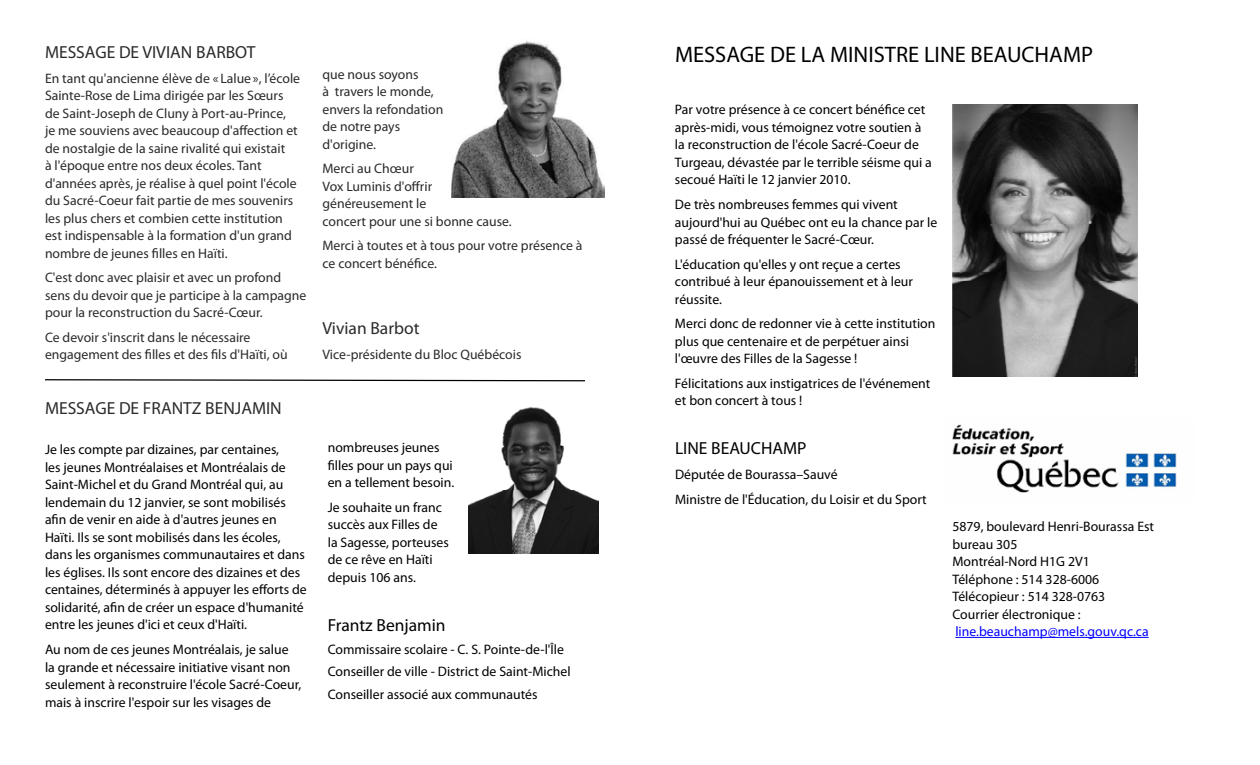
<style>
.page{position:relative;width:1260px;height:765px;background:#fff}
.page>*{position:absolute;margin:0;border:0;box-sizing:border-box;transform-origin:0 0}
.t1{font:22.5px "Myriad Pro";color:#000}
.t2{font:17.5px "Myriad Pro";color:#2a2a2a}
.t3{font:17.5px "Myriad Pro";color:#000}
.t4{font:13.75px/17.5px "Myriad Pro";color:#000}
.t5{font:13.75px/17.5px "Myriad Pro";color:#2a2a2a}
.t6{font:13.75px "Myriad Pro";color:#00f}
</style>
<div class="page">
<img style="left:952px;top:104px;width:185px;height:273px">
<hr style="left:955px;top:637px;width:194px;height:1px;background:#00f">
<img style="left:468px;top:407px;width:131px;height:146px">
<svg style="left:45px;top:379px;width:540px;height:3px"></svg>
<img style="left:451px;top:40px;width:153px;height:157px">
<img style="left:952px;top:424px;width:225px;height:69px">
<p class="t2" style="left:45px;top:41px;width:212px">MESSAGE DE VIVIAN BARBOT</p>
<p class="t5" style="left:45px;top:69px;width:257px">En tant qu'ancienne élève de « Lalue», l’école Sainte-Rose de Lima dirigée par les Sœurs de Saint-Joseph de Cluny à Port-au-Prince,<br>je me souviens avec beaucoup d'affection et de nostalgie de la saine rivalité qui existait<br>à l'époque entre nos deux écoles. Tant d'années après, je réalise à quel point l'école du Sacré-Coeur fait partie de mes souvenirs les plus chers et combien cette institution est indispensable à la formation d'un grand nombre de jeunes filles en Haïti.</p>
<p class="t5" style="left:45px;top:269px;width:263px">C'est donc avec plaisir et avec un profond sens du devoir que je participe à la campagne pour la reconstruction du Sacré-Cœur.</p>
<p class="t5" style="left:45px;top:328px;width:244px">Ce devoir s'inscrit dans le nécessaire engagement des filles et des fils d'Haïti, où</p>
<p class="t2" style="left:45px;top:397px;width:238px">MESSAGE DE FRANTZ BENJAMIN</p>
<p class="t4" style="left:45px;top:441px;width:263px">Je les compte par dizaines, par centaines,<br>les jeunes Montréalaises et Montréalais de Saint-Michel et du Grand Montréal qui, au lendemain du 12 janvier, se sont mobilisés afin de venir en aide à d'autres jeunes en Haïti. Ils se sont mobilisés dans les écoles, dans les organismes communautaires et dans les églises. Ils sont encore des dizaines et des centaines, déterminés à appuyer les efforts de solidarité, afin de créer un espace d'humanité entre les jeunes d'ici et ceux d'Haïti.</p>
<p class="t4" style="left:45px;top:640px;width:258px">Au nom de ces jeunes Montréalais, je salue la grande et nécessaire initiative visant non seulement à reconstruire l'école Sacré-Coeur, mais à inscrire l'espoir sur les visages de</p>
<p class="t5" style="left:322px;top:65px;width:122px">que nous soyons<br>à travers le monde, envers la refondation de notre pays d'origine.</p>
<p class="t5" style="left:322px;top:160px;width:191px">Merci au Chœur<br>Vox Luminis d'offrir généreusement le<br>concert pour une si bonne cause.</p>
<p class="t5" style="left:322px;top:237px;width:262px">Merci à toutes et à tous pour votre présence à ce concert bénéfice.</p>
<p class="t2" style="left:322px;top:318px;width:99px">Vivian Barbot</p>
<p class="t5" style="left:322px;top:345px;width:201px">Vice-présidente du Bloc Québécois</p>
<p class="t4" style="left:328px;top:439px;width:128px">nombreuses jeunes filles pour un pays qui en a tellement besoin.</p>
<p class="t4" style="left:328px;top:498px;width:123px">Je souhaite un franc succès aux Filles de la Sagesse, porteuses de ce rêve en Haïti depuis 106 ans.  </p>
<p class="t3" style="left:328px;top:614px;width:119px">Frantz Benjamin</p>
<p class="t4" style="left:328px;top:638px;width:244px;line-height:22.5px">Commissaire scolaire - C. S. Pointe-de-l'Île<br>Conseiller de ville - District de Saint-Michel<br>Conseiller associé aux communautés</p>
<h1 class="t1" style="left:675px;top:40px;width:420px">MESSAGE DE LA MINISTRE LINE BEAUCHAMP</h1>
<p class="t4" style="left:675px;top:101px;width:258px">Par votre présence à ce concert bénéfice cet après-midi, vous témoignez votre soutien à la reconstruction de l'école Sacré-Coeur de Turgeau, dévastée par le terrible séisme qui a secoué Haïti le 12 janvier 2010.</p>
<p class="t4" style="left:675px;top:196px;width:264px">De très nombreuses femmes qui vivent aujourd'hui au Québec ont eu la chance par le passé de fréquenter le Sacré-Cœur.</p>
<p class="t4" style="left:675px;top:255px;width:239px">L'éducation qu'elles y ont reçue a certes contribué à leur épanouissement et à leur réussite.</p>
<p class="t4" style="left:675px;top:315px;width:262px">Merci donc de redonner vie à cette institution plus que centenaire et de perpétuer ainsi l'œuvre des Filles de la Sagesse !</p>
<p class="t4" style="left:675px;top:374px;width:257px">Félicitations aux instigatrices de l'événement et bon concert à tous !</p>
<p class="t3" style="left:675px;top:438px;width:133px">LINE BEAUCHAMP</p>
<p class="t4" style="left:675px;top:462px;width:253px;line-height:24.6px">Députée de Bourassa–Sauvé<br>Ministre de l'Éducation, du Loisir et du Sport</p>
<p class="t4" style="left:952px;top:517px;width:203px">5879, boulevard Henri-Bourassa Est bureau 305<br>Montréal-Nord H1G 2V1<br>Téléphone : 514 328-6006<br>Télécopieur : 514 328-0763<br>Courrier électronique :</p>
<p class="t6" style="left:955px;top:623px;width:195px">line.beauchamp@mels.gouv.qc.ca</p>
</div>
